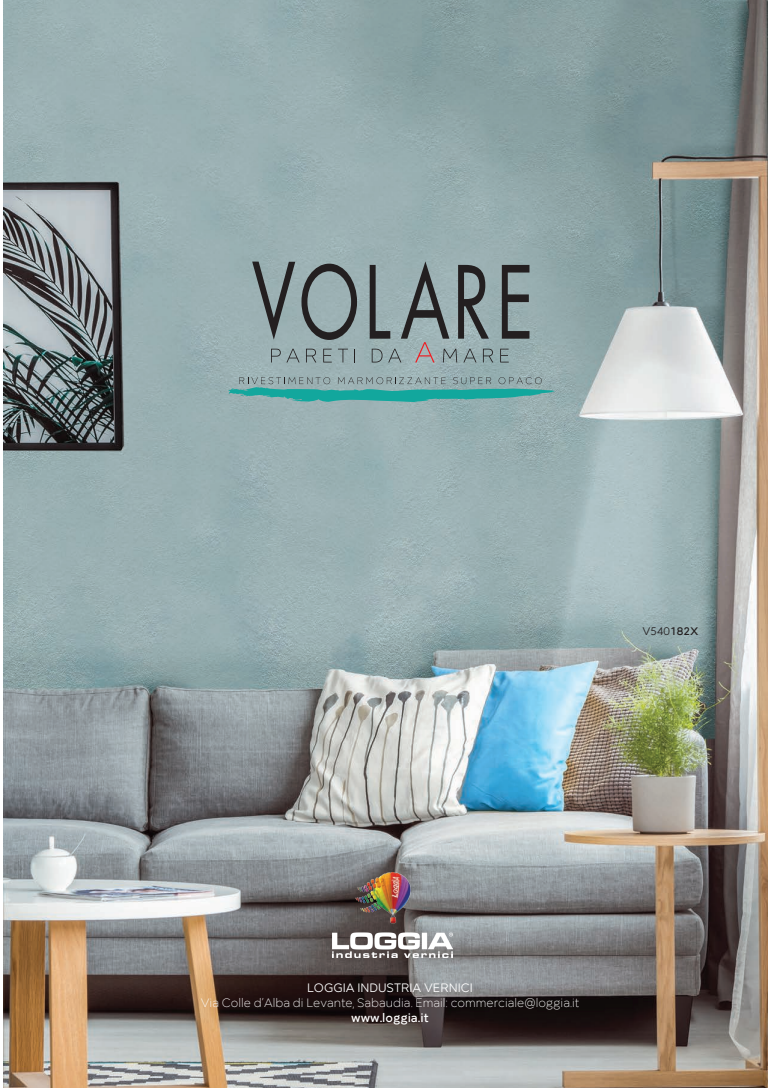
<style>
.page{position:relative;width:780px;height:1088px;background:#fff}
.page>*{position:absolute;margin:0;border:0;box-sizing:border-box;transform-origin:0 0}
.t1{font:300 12.5px "Mirai";color:#fff}
.t2{font:12.5px "Mirai";color:#fff}
.t3{font:500 12.5px "Mirai";color:#fff}
.t4{font:11.25px "Mirai";color:#231f20}
.s1{font-weight:500}
</style>
<div class="page">
<img style="left:4px;top:0;width:763px;height:1088px">
<svg style="left:271px;top:349px;width:28px;height:13px"></svg>
<svg style="left:306px;top:349px;width:10px;height:13px"></svg>
<svg style="left:323px;top:349px;width:9px;height:13px"></svg>
<svg style="left:338px;top:349px;width:10px;height:13px"></svg>
<svg style="left:354px;top:349px;width:1px;height:13px"></svg>
<svg style="left:500px;top:349px;width:8px;height:13px"></svg>
<svg style="left:252px;top:262px;width:43px;height:78px;background:#7c8c8e"></svg>
<svg style="left:301px;top:264px;width:56px;height:76px;background:#788688"></svg>
<svg style="left:369px;top:261px;width:124px;height:101px;background:#819092"></svg>
<svg style="left:502px;top:265px;width:27px;height:74px;background:#626c6e"></svg>
<svg style="left:226px;top:377px;width:329px;height:26px;background:#67a8a6"></svg>
<img style="left:332px;top:873px;width:120px;height:84px">
<p class="t4" style="left:642px;top:626px;width:57px">V540<span class="s1">182X</span></p>
<p class="t2" style="left:307px;top:981px;width:167px">LOGGIA INDUSTRIA VERNICI</p>
<p class="t1" style="left:201px;top:996px;width:380px">Via Colle d’Alba di Levante, Sabaudia. Email: commerciale@loggia.it</p>
<p class="t3" style="left:351px;top:1011px;width:79px">www.loggia.it</p>
</div>
